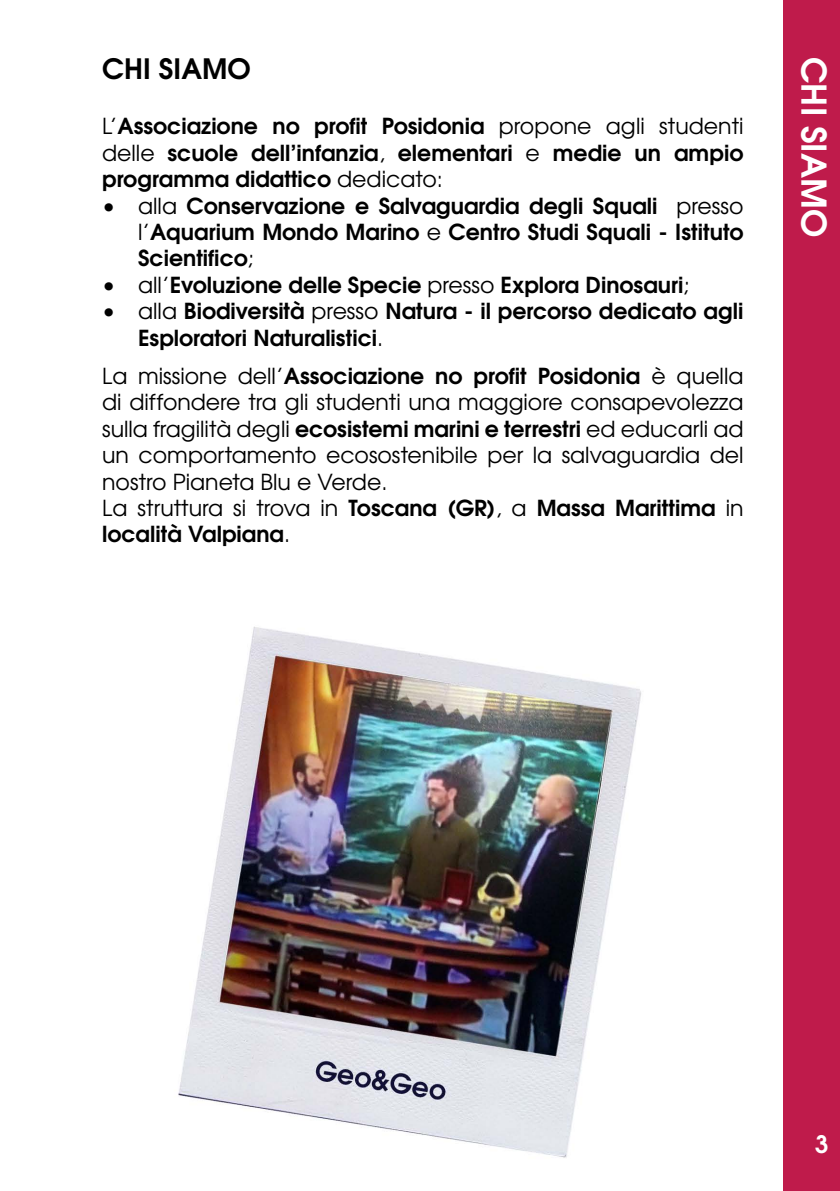
<style>
.page{position:relative;width:840px;height:1191px;background:#fff}
.page>*{position:absolute;margin:0;border:0;box-sizing:border-box;transform-origin:0 0}
.t1{font:600 34px "URW Gothic L";color:#fff}
.t2{font:600 28px "URW Gothic L";color:#000}
.t3{font:600 24px "URW Gothic L";color:#fff}
.t4{font:600 22px/26.4px "URW Gothic L";color:#000;text-align:justify}
.t5{font:22px/26.4px "URW Gothic L";color:#000}
.s1{font-weight:400}
.s2{font-weight:600}
</style>
<div class="page">
<img style="left:178px;top:626px;width:463px;height:532px">
<div style="left:782px;top:0;width:57px;height:1191px;background:#bf1b4b"></div>
<p class="t2" style="left:102px;top:50px;width:150px">CHI SIAMO</p>
<p class="t4" style="left:102px;top:112px;width:642px"><span class="s1">L’</span>Associazione no profit Posidonia <span class="s1">propone agli studenti delle</span> scuole dell’infanzia<span class="s1">,</span> elementari <span class="s1">e</span> medie un ampio programma didattico <span class="s1">dedicato:</span></p>
<p class="t4" style="left:138px;top:191px;width:606px;text-indent:-36px"><span class="s1">• alla</span> Conservazione e Salvaguardia degli Squali <span class="s1">presso l’</span>Aquarium Mondo Marino <span class="s1">e</span> Centro Studi Squali - Istituto Scientifico<span class="s1">;</span></p>
<p class="t4" style="left:102px;top:271px;width:588px"><span class="s1">• all’</span>Evoluzione delle Specie <span class="s1">presso</span> Explora Dinosauri<span class="s1">;</span></p>
<p class="t4" style="left:138px;top:297px;width:606px;text-indent:-36px"><span class="s1">• alla</span> Biodiversità <span class="s1">presso</span> Natura - il percorso dedicato agli<br>Esploratori Naturalistici<span class="s1">.</span></p>
<p class="t5" style="left:102px;top:362px;width:642px">La missione dell’<span class="s2">Associazione no profit Posidonia</span> è quella di diffondere tra gli studenti una maggiore consapevolezza sulla fragilità degli <span class="s2">ecosistemi marini e terrestri</span> ed educarli ad un comportamento ecosostenibile per la salvaguardia del nostro Pianeta Blu e Verde.<br>La struttura si trova in <span class="s2">Toscana (GR)</span>, a <span class="s2">Massa Marittima</span> in <span class="s2">località Valpiana</span>.</p>
<h1 class="t1" style="left:836px;top:57px;width:182px;rotate:90deg">CHI SIAMO</h1>
<p class="t3" style="left:814px;top:1128px;width:15px">3</p>
</div>
